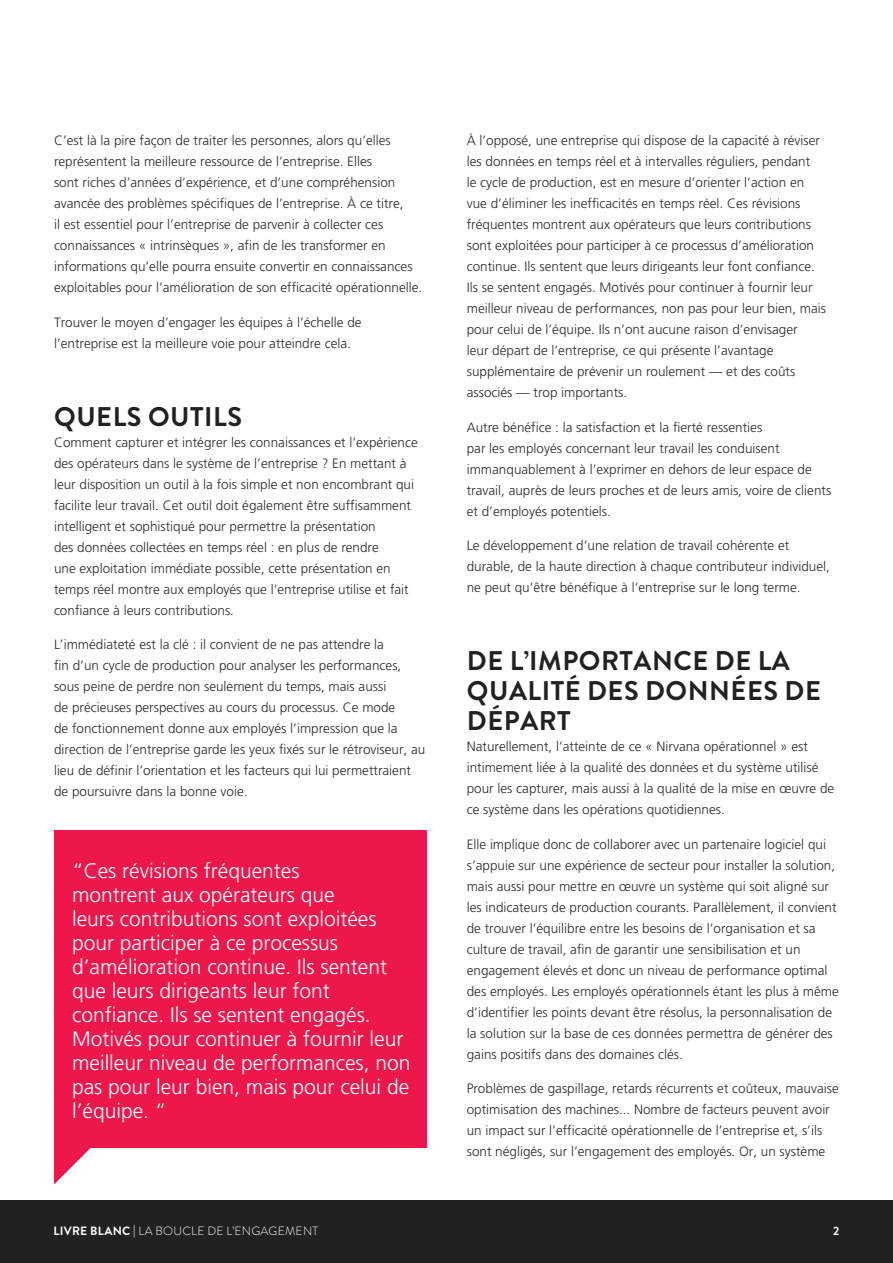
<style>
.page{position:relative;width:893px;height:1263px;background:#fff}
.page>*{position:absolute;margin:0;border:0;box-sizing:border-box;transform-origin:0 0}
.t1{font:700 27px/30px "Brandon Grotesque";letter-spacing:.02em;color:#1f2221}
.t2{font:300 21px/24px "Frutiger LT Std";color:#fff}
.t3{font:300 13.5px/21px "Frutiger LT Std";color:#2a2c2b}
.t4{font:300 12px "Brandon Grotesque";letter-spacing:.02em;color:#fff}
.t5{font:700 12px "Brandon Grotesque";color:#fff}
.s1{font-weight:700}
.s2{font-weight:400}
</style>
<div class="page">
<div style="left:0;top:1200px;width:893px;height:63px;background:#1f2221"></div>
<div style="left:54px;top:830px;width:372px;height:317px;background:#ed174c"></div>
<svg style="left:54px;top:1147px;width:44px;height:37px"></svg>
<p class="t3" style="left:54px;top:130px;width:370px">C’est là la pire façon de traiter les personnes, alors qu’elles représentent la meilleure ressource de l’entreprise. Elles<br>sont riches d’années d’expérience, et d’une compréhension avancée des problèmes spécifiques de l’entreprise. À ce titre,<br>il est essentiel pour l’entreprise de parvenir à collecter ces connaissances « intrinsèques », afin de les transformer en informations qu’elle pourra ensuite convertir en connaissances exploitables pour l’amélioration de son efficacité opérationnelle.</p>
<p class="t3" style="left:54px;top:312px;width:309px">Trouver le moyen d’engager les équipes à l’échelle de l’entreprise est la meilleure voie pour atteindre cela.</p>
<h1 class="t1" style="left:54px;top:402px;width:189px">QUELS OUTILS</h1>
<p class="t3" style="left:54px;top:432px;width:365px">Comment capturer et intégrer les connaissances et l’expérience des opérateurs dans le système de l’entreprise ? En mettant à leur disposition un outil à la fois simple et non encombrant qui facilite leur travail. Cet outil doit également être suffisamment intelligent et sophistiqué pour permettre la présentation<br>des données collectées en temps réel : en plus de rendre<br>une exploitation immédiate possible, cette présentation en temps réel montre aux employés que l’entreprise utilise et fait confiance à leurs contributions.</p>
<p class="t3" style="left:54px;top:634px;width:373px">L’immédiateté est la clé : il convient de ne pas attendre la<br>fin d’un cycle de production pour analyser les performances, sous peine de perdre non seulement du temps, mais aussi<br>de précieuses perspectives au cours du processus. Ce mode<br>de fonctionnement donne aux employés l’impression que la direction de l’entreprise garde les yeux fixés sur le rétroviseur, au lieu de définir l’orientation et les facteurs qui lui permettraient de poursuivre dans la bonne voie.</p>
<p class="t2" style="left:72px;top:859px;width:340px">“Ces révisions fréquentes<br>montrent aux opérateurs que<br>leurs contributions sont exploitées pour participer à ce processus d’amélioration continue. Ils sentent que leurs dirigeants leur font confiance. Ils se sentent engagés.<br>Motivés pour continuer à fournir leur meilleur niveau de performances, non pas pour leur bien, mais pour celui de l’équipe. “</p>
<p class="t3" style="left:467px;top:130px;width:361px">À l’opposé, une entreprise qui dispose de la capacité à réviser les données en temps réel et à intervalles réguliers, pendant<br>le cycle de production, est en mesure d’orienter l’action en vue d’éliminer les inefficacités en temps réel. Ces révisions fréquentes montrent aux opérateurs que leurs contributions sont exploitées pour participer à ce processus d’amélioration continue. Ils sentent que leurs dirigeants leur font confiance.<br>Ils se sentent engagés. Motivés pour continuer à fournir leur meilleur niveau de performances, non pas pour leur bien, mais pour celui de l’équipe. Ils n’ont aucune raison d’envisager<br>leur départ de l’entreprise, ce qui présente l’avantage supplémentaire de prévenir un roulement — et des coûts associés — trop importants.</p>
<p class="t3" style="left:467px;top:417px;width:366px">Autre bénéfice : la satisfaction et la fierté ressenties<br>par les employés concernant leur travail les conduisent immanquablement à l’exprimer en dehors de leur espace de travail, auprès de leurs proches et de leurs amis, voire de clients et d’employés potentiels.</p>
<p class="t3" style="left:467px;top:535px;width:365px">Le développement d’une relation de travail cohérente et durable, de la haute direction à chaque contributeur individuel, ne peut qu’être bénéfique à l’entreprise sur le long terme.</p>
<h1 class="t1" style="left:467px;top:646px;width:355px">DE L’IMPORTANCE DE LA<br>QUALITÉ DES DONNÉES DE<br>DÉPART</h1>
<p class="t3" style="left:467px;top:736px;width:369px">Naturellement, l’atteinte de ce « Nirvana opérationnel » est intimement liée à la qualité des données et du système utilisé pour les capturer, mais aussi à la qualité de la mise en œuvre de ce système dans les opérations quotidiennes.</p>
<p class="t3" style="left:467px;top:834px;width:374px">Elle implique donc de collaborer avec un partenaire logiciel qui s’appuie sur une expérience de secteur pour installer la solution, mais aussi pour mettre en œuvre un système qui soit aligné sur les indicateurs de production courants. Parallèlement, il convient de trouver l’équilibre entre les besoins de l’organisation et sa culture de travail, afin de garantir une sensibilisation et un engagement élevés et donc un niveau de performance optimal des employés. Les employés opérationnels étant les plus à même d’identifier les points devant être résolus, la personnalisation de la solution sur la base de ces données permettra de générer des gains positifs dans des domaines clés.</p>
<p class="t3" style="left:467px;top:1078px;width:374px">Problèmes de gaspillage, retards récurrents et coûteux, mauvaise optimisation des machines... Nombre de facteurs peuvent avoir un impact sur l’efficacité opérationnelle de l’entreprise et, s’ils sont négligés, sur l’engagement des employés. Or, un système</p>
<p class="t4" style="left:54px;top:1223px;width:266px"><span class="s1">LIVRE BLANC</span> <span class="s2">|</span> LA BOUCLE DE L’ENGAGEMENT</p>
<p class="t5" style="left:833px;top:1223px;width:8px">2</p>
</div>
